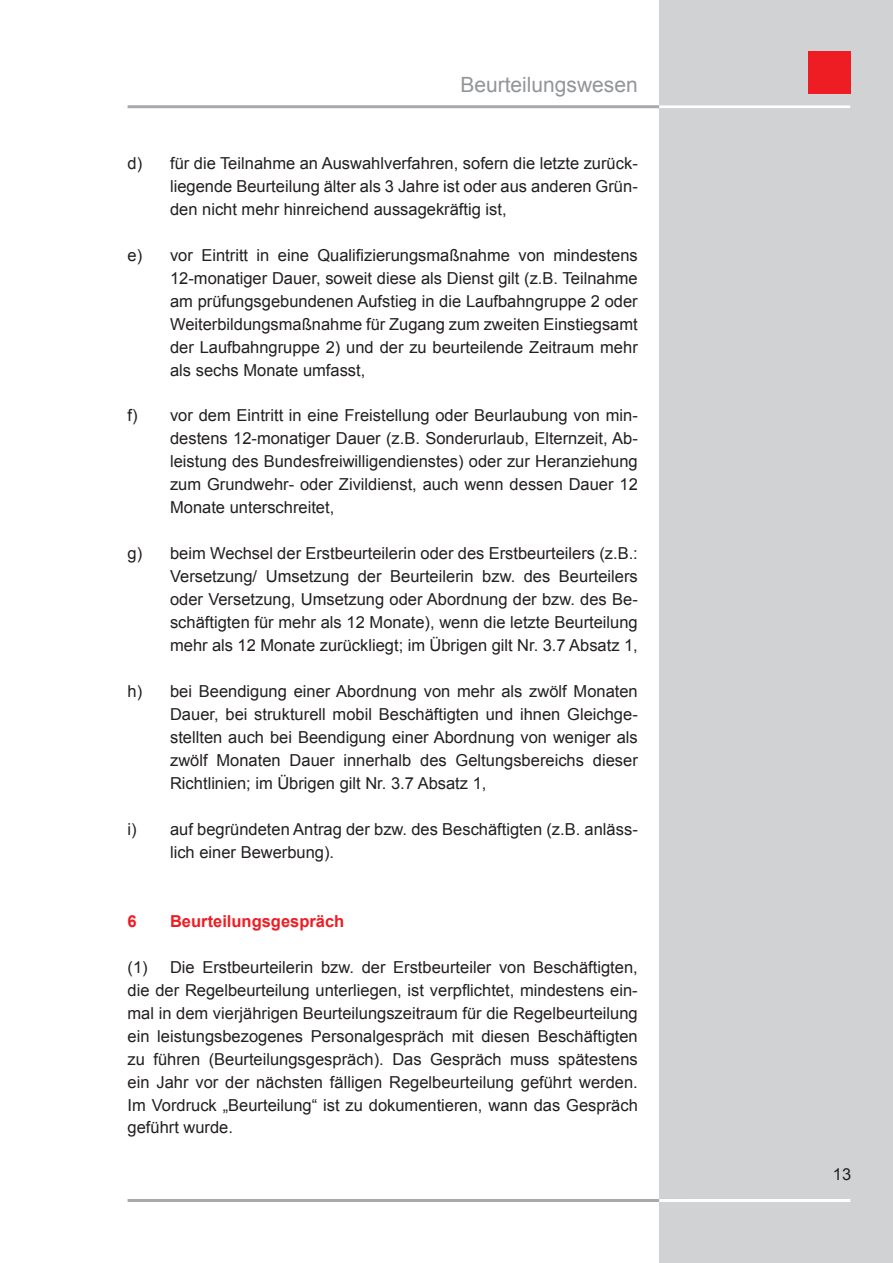
<style>
.page{position:relative;width:893px;height:1263px;background:#fff}
.page>*{position:absolute;margin:0;border:0;box-sizing:border-box;transform-origin:0 0}
.t1{font:21px "Arial";color:#939598}
.t2{font:16.5px/23px "Arial";color:#231f20;text-align:justify}
.t3{font:700 16.5px "Arial";color:#ee1d23}
</style>
<div class="page">
<div style="left:659px;top:0;width:234px;height:1263px;background:#d1d2d4"></div>
<div style="left:808px;top:51px;width:43px;height:43px;background:#ee1d23"></div>
<hr style="left:128px;top:105px;width:722px;height:3px;background:#a8a9ad">
<hr style="left:659px;top:105px;width:191px;height:3px;background:#fff">
<hr style="left:128px;top:1199px;width:722px;height:3px;background:#a8a9ad">
<hr style="left:659px;top:1199px;width:191px;height:3px;background:#fff">
<p class="t1" style="left:460px;top:71px;width:179px">Beurteilungswesen</p>
<p class="t2" style="left:170px;top:152px;width:469px;text-indent:-43px">d) für die Teilnahme an Auswahlverfahren, sofern die letzte zurück&shy;liegende Beurteilung älter als 3 Jahre ist oder aus anderen Grün&shy;den nicht mehr hinreichend aussagekräftig ist,</p>
<p class="t2" style="left:170px;top:244px;width:469px;text-indent:-43px">e) vor Eintritt in eine Qualifizierungsmaßnahme von mindestens 12-monatiger Dauer, soweit diese als Dienst gilt (z.B. Teilnahme am prüfungsgebundenen Aufstieg in die Laufbahngruppe 2 oder Weiterbildungsmaßnahme für Zugang zum zweiten Einstiegsamt der Laufbahngruppe 2) und der zu beurteilende Zeitraum mehr als sechs Monate umfasst,</p>
<p class="t2" style="left:170px;top:404px;width:469px;text-indent:-43px">f) vor dem Eintritt in eine Freistellung oder Beurlaubung von min&shy;destens 12-monatiger Dauer (z.B. Sonderurlaub, Elternzeit, Ab&shy;leistung des Bundesfreiwilligendienstes) oder zur Heranziehung zum Grundwehr- oder Zivildienst, auch wenn dessen Dauer 12<br>Monate unterschreitet,</p>
<p class="t2" style="left:170px;top:542px;width:469px;text-indent:-42px">g) beim Wechsel der Erstbeurteilerin oder des Erstbeurteilers (z.B.:<br>Versetzung/ Umsetzung der Beurteilerin bzw. des Beurteilers oder Versetzung, Umsetzung oder Abordnung der bzw. des Be&shy;schäftigten für mehr als 12 Monate), wenn die letzte Beurteilung mehr als 12 Monate zurückliegt; im Übrigen gilt Nr. 3.7 Absatz 1,</p>
<p class="t2" style="left:170px;top:680px;width:469px;text-indent:-43px">h) bei Beendigung einer Abordnung von mehr als zwölf Monaten Dauer, bei strukturell mobil Beschäftigten und ihnen Gleichge&shy;stellten auch bei Beendigung einer Abordnung von weniger als zwölf Monaten Dauer innerhalb des Geltungsbereichs dieser Richtlinien; im Übrigen gilt Nr. 3.7 Absatz 1,</p>
<p class="t2" style="left:170px;top:818px;width:469px;text-indent:-43px">i) auf begründeten Antrag der bzw. des Beschäftigten (z.B. anläss&shy;lich einer Bewerbung).</p>
<p class="t3" style="left:128px;top:910px;width:11px">6</p>
<p class="t3" style="left:170px;top:910px;width:176px">Beurteilungsgespräch</p>
<p class="t2" style="left:128px;top:955px;width:512px">(1) Die Erstbeurteilerin bzw. der Erstbeurteiler von Beschäftigten, die der Regelbeurteilung unterliegen, ist verpflichtet, mindestens ein&shy;mal in dem vierjährigen Beurteilungszeitraum für die Regelbeurteilung ein leistungsbezogenes Personalgespräch mit diesen Beschäftigten zu führen (Beurteilungsgespräch). Das Gespräch muss spätestens ein Jahr vor der nächsten fälligen Regelbeurteilung geführt werden.<br>Im Vordruck „Beurteilung“ ist zu dokumentieren, wann das Gespräch geführt wurde.</p>
<p class="t2" style="left:833px;top:1163px;width:20px">13</p>
</div>
